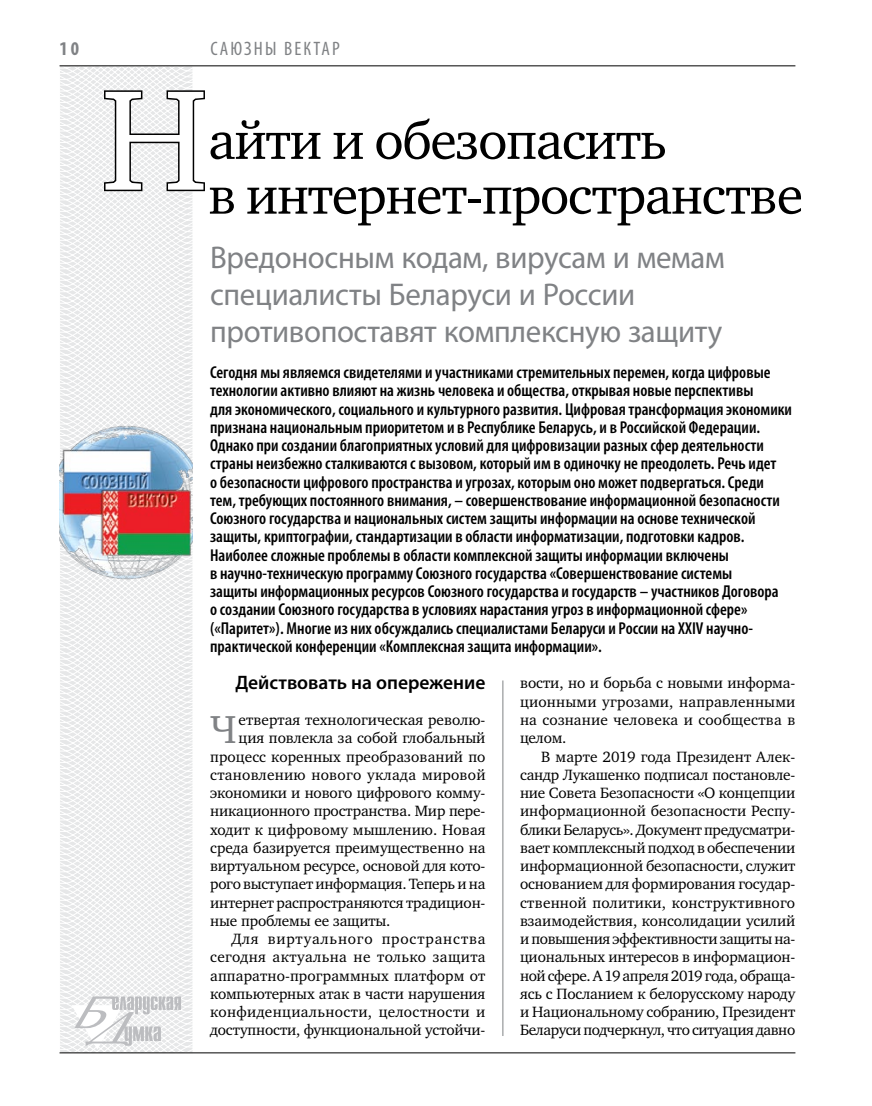
<style>
.page{position:relative;width:872px;height:1106px;background:#fff}
.page>*{position:absolute;margin:0;border:0;box-sizing:border-box;transform-origin:0 0}
.t1{font:145.65px "Charter C";color:#fff}
.t2{font:54px/54.8px "Charter C";letter-spacing:-.025em;color:#000}
.t3{font:40.05px "Charter C";color:#808285}
.t4{font:31.5px/36.5px "Myriad Pro";letter-spacing:-.01em;color:#808285}
.t5{font:600 19.5px "Myriad Pro";color:#000}
.t6{font:condensed 19.5px "Myriad Pro";letter-spacing:.11em;color:#808285}
.t7{font:700 condensed 19.5px "Myriad Pro";color:#808285}
.t8{font:600 condensed 17.25px/18.3px "Myriad Pro";color:#000}
.t9{font:15.3px/18.3px "Charter C";color:#000;text-align:justify}
.t10{font:15.3px "Charter C";letter-spacing:.02em;color:#000}
.t11{font:15.3px "Charter C";letter-spacing:-.02em;color:#000}
.t12{font:15.3px "Charter C";letter-spacing:.05em;color:#000}
</style>
<div class="page">
<svg style="left:59px;top:65px;width:192px;height:989px"></svg>
<hr style="left:60px;top:1052px;width:735px;height:1px;background:#000">
<svg style="left:71px;top:996px;width:110px;height:53px"></svg>
<hr style="left:60px;top:65px;width:735px;height:1px;background:#000">
<hr style="left:502px;top:680px;width:1px;height:356px;background:#808285">
<svg style="left:102px;top:89px;width:104px;height:104px"></svg>
<img style="left:60px;top:419px;width:133px;height:173px">
<p class="t7" style="left:60px;top:37px;width:21px">10</p>
<p class="t6" style="left:210px;top:37px;width:131px">Саюзны вектар</p>
<h1 class="t1" style="left:101px;top:60px;width:109px">Н</h1>
<h2 class="t2" style="left:208px;top:114px;width:596px">айти и обезопасить<br>в интернет-пространстве</h2>
<h3 class="t4" style="left:210px;top:239px;width:516px">Вредоносным кодам, вирусам и мемам специалисты Беларуси и России противопоставят комплексную защиту</h3>
<p class="t8" style="left:210px;top:363px;width:583px">Сегодня мы являемся свидетелями и участниками стремительных перемен, когда цифровые технологии активно влияют на жизнь человека и общества, открывая новые перспективы<br>для экономического, социального и культурного развития. Цифровая трансформация экономики признана национальным приоритетом и в Республике Беларусь, и в Российской Федерации.<br>Однако при создании благоприятных условий для цифровизации разных сфер деятельности страны неизбежно сталкиваются с вызовом, который им в одиночку не преодолеть. Речь идет<br>о безопасности цифрового пространства и угрозах, которым оно может подвергаться. Среди тем, требующих постоянного внимания, – совершенствование информационной безопасности Союзного государства и национальных систем защиты информации на основе технической защиты, криптографии, стандартизации в области информатизации, подготовки кадров.<br>Наиболее сложные проблемы в области комплексной защиты информации включены<br>в научно-техническую программу Союзного государства «Совершенствование системы<br>защиты информационных ресурсов Союзного государства и государств – участников Договора<br>о создании Союзного государства в условиях нарастания угроз в информационной сфере» («Паритет»). Многие из них обсуждались специалистами Беларуси и России на XXIV научно&shy;практической конференции «Комплексная защита информации».</p>
<p class="t5" style="left:235px;top:669px;width:252px">Действовать на опережение</p>
<h3 class="t3" style="left:210px;top:707px;width:28px">Ч</h3>
<p class="t9" style="left:239px;top:711px;width:248px">етвертая технологическая револю-</p>
<p class="t9" style="left:239px;top:729px;width:248px">ция повлекла за собой глобальный</p>
<p class="t9" style="left:210px;top:747px;width:277px">процесс коренных преобразований по</p>
<p class="t9" style="left:210px;top:765px;width:277px">становлению нового уклада мировой</p>
<p class="t9" style="left:210px;top:784px;width:277px">экономики и нового цифрового комму-</p>
<p class="t9" style="left:210px;top:802px;width:277px">никационного пространства. Мир пере-</p>
<p class="t9" style="left:210px;top:820px;width:277px">ходит к цифровому мышлению. Новая</p>
<p class="t9" style="left:210px;top:838px;width:277px">среда базируется преимущественно на</p>
<p class="t9" style="left:210px;top:857px;width:277px">виртуальном ресурсе, основой для кото-</p>
<p class="t11" style="left:210px;top:875px;width:277px">рого выступает информация. Теперь и на</p>
<p class="t9" style="left:210px;top:893px;width:277px">интернет распространяются традицион-</p>
<p class="t9" style="left:210px;top:911px;width:182px">ные проблемы ее защиты.</p>
<p class="t12" style="left:231px;top:930px;width:256px">Для виртуального пространства</p>
<p class="t10" style="left:210px;top:948px;width:277px">сегодня актуальна не только защита</p>
<p class="t9" style="left:210px;top:966px;width:277px">аппаратно-программных платформ от</p>
<p class="t9" style="left:210px;top:984px;width:277px">компьютерных атак в части нарушения</p>
<p class="t10" style="left:210px;top:1003px;width:277px">конфиденциальности, целостности и</p>
<p class="t9" style="left:210px;top:1021px;width:277px">доступности, функциональной устойчи-</p>
<p class="t9" style="left:520px;top:674px;width:277px">вости, но и борьба с новыми информа&shy;ционными угрозами, направленными на сознание человека и сообщества в целом.</p>
<p class="t9" style="left:520px;top:747px;width:277px;text-indent:21px">В марте 2019 года Президент Алек&shy;сандр Лукашенко подписал постановле&shy;ние Совета Безопасности «О концепции информационной безопасности Респу&shy;блики Беларусь». Документ предусматри&shy;вает комплексный подход в обеспечении информационной безопасности, служит основанием для формирования государ&shy;ственной политики, конструктивного взаимодействия, консолидации усилий и повышения эффективности защиты на&shy;циональных интересов в информацион&shy;ной сфере. А 19 апреля 2019 года, обраща&shy;ясь с Посланием к белорусскому народу и Национальному собранию, Президент Беларуси подчеркнул, что ситуация давно</p>
</div>
